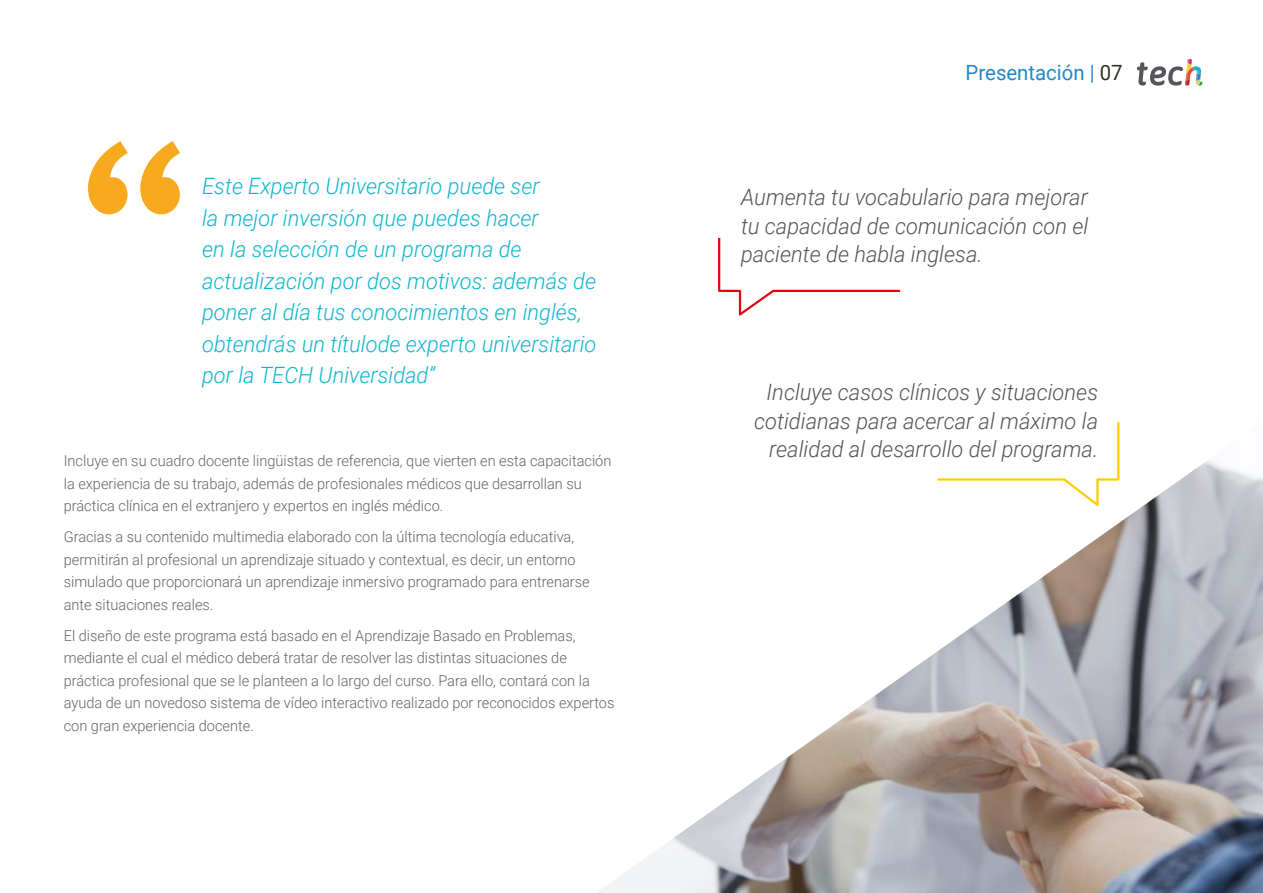
<style>
.page{position:relative;width:1263px;height:893px;background:#fff}
.page>*{position:absolute;margin:0;border:0;box-sizing:border-box;transform-origin:0 0}
.t1{font:italic 300 22.5px/31.5px "Roboto";color:#0fb6cf}
.t2{font:italic 300 22.5px/28.5px "Roboto";color:#52555b;text-align:right}
.t3{font:21px "Roboto";color:#2488c9}
.t4{font:300 15px/22.5px "Roboto";color:#61646a}
.s1{color:#312e20}
</style>
<div class="page">
<svg style="left:88px;top:141px;width:92px;height:73px"></svg>
<img style="left:597px;top:422px;width:666px;height:471px">
<svg style="left:718px;top:237px;width:183px;height:79px"></svg>
<svg style="left:1137px;top:59px;width:65px;height:27px"></svg>
<p class="t1" style="left:202px;top:170px;width:396px">Este Experto Universitario puede ser<br>la mejor inversión que puedes hacer<br>en la selección de un programa de actualización por dos motivos: además de poner al día tus conocimientos en inglés, obtendrás un títulode experto universitario por la TECH Universidad”</p>
<p class="t4" style="left:64px;top:449px;width:549px">Incluye en su cuadro docente lingüistas de referencia, que vierten en esta capacitación la experiencia de su trabajo, además de profesionales médicos que desarrollan su práctica clínica en el extranjero y expertos en inglés médico.</p>
<p class="t4" style="left:64px;top:525px;width:527px">Gracias a su contenido multimedia elaborado con la última tecnología educativa, permitirán al profesional un aprendizaje situado y contextual, es decir, un entorno simulado que proporcionará un aprendizaje inmersivo programado para entrenarse ante situaciones reales.</p>
<p class="t4" style="left:64px;top:624px;width:552px">El diseño de este programa está basado en el Aprendizaje Basado en Problemas, mediante el cual el médico deberá tratar de resolver las distintas situaciones de práctica profesional que se le planteen a lo largo del curso. Para ello, contará con la ayuda de un novedoso sistema de vídeo interactivo realizado por reconocidos expertos con gran experiencia docente.</p>
<h2 class="t3" style="left:966px;top:57px;width:159px">Presentación | <span class="s1">07</span></h2>
<h1 class="t2" style="left:741px;top:182px;width:349px;text-align:justify">Aumenta tu vocabulario para mejorar tu capacidad de comunicación con el paciente de habla inglesa.</h1>
<h1 class="t2" style="left:754px;top:377px;width:345px">Incluye casos clínicos y situaciones cotidianas para acercar al máximo la realidad al desarrollo del programa.</h1>
</div>
